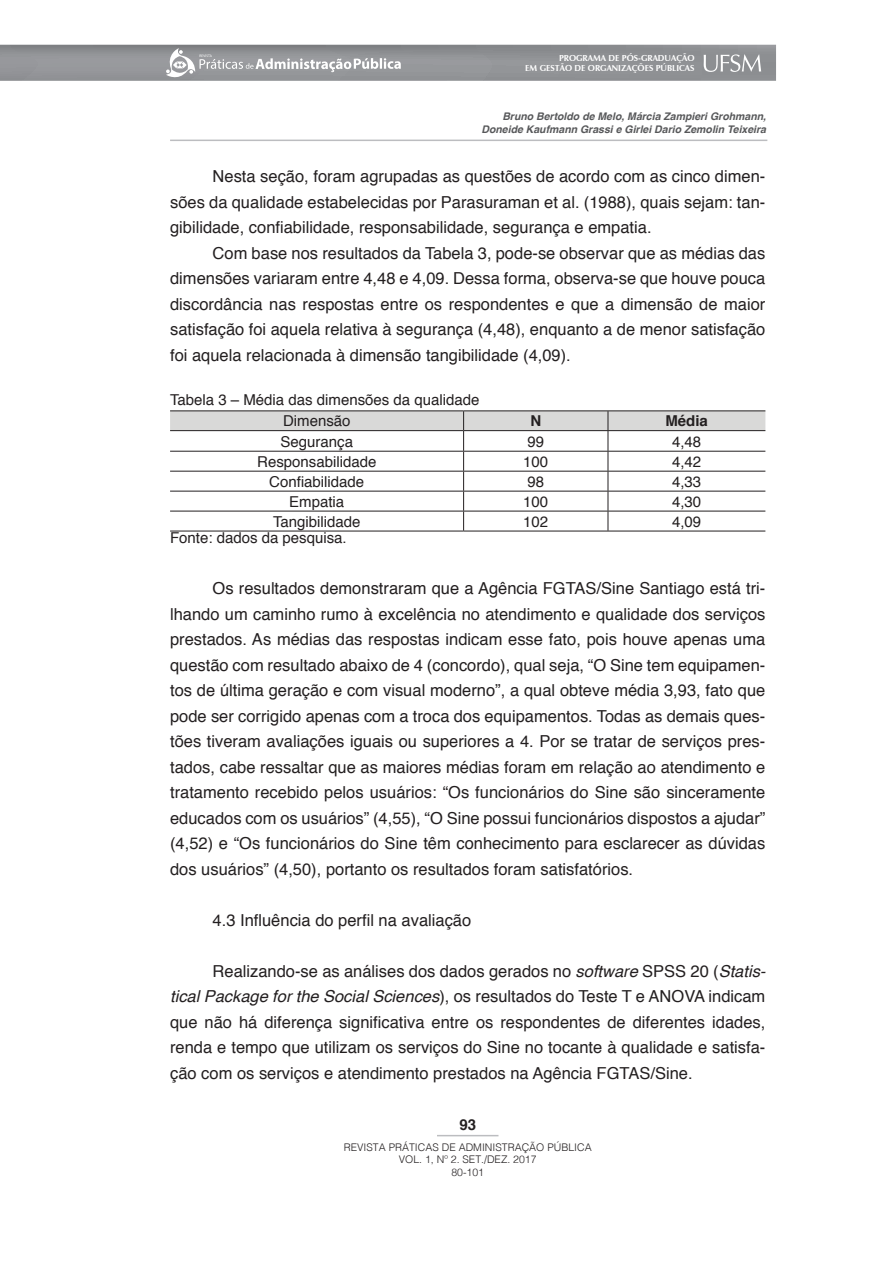
<style>
.page{position:relative;width:893px;height:1263px;background:#fff}
.page>*{position:absolute;margin:0;border:0;box-sizing:border-box;transform-origin:0 0}
.t1{font:16.5px/25.5px "Helvetica";color:#231f20;text-align:justify}
.t2{font:15px/21.9px "Helvetica";color:#231f20}
.t3{font:700 15px "Helvetica";color:#231f20}
.t4{font:italic 700 10.5px/12.6px "Helvetica";color:#57585a;text-align:right}
.t5{font:300 10.5px/12.6px "Helvetica";color:#231f20;text-align:center}
.t6{font:700 8.7px/10.4px "Zapf Humanist 601 BT";color:#fff;text-align:right}
.s1{font-style:italic}
</style>
<div class="page">
<hr style="left:437px;top:1135px;width:61px;height:1px;background:#bcbdc0">
<svg style="left:0;top:45px;width:776px;height:36px;background:#96989b"></svg>
<hr style="left:170px;top:140px;width:597px;height:1px;background:#bcbdc0">
<hr style="left:170px;top:410px;width:294px;height:1px;background:#231f20">
<hr style="left:464px;top:410px;width:144px;height:1px;background:#231f20">
<hr style="left:608px;top:410px;width:157px;height:1px;background:#231f20">
<hr style="left:170px;top:531px;width:294px;height:1px;background:#231f20">
<hr style="left:464px;top:531px;width:144px;height:1px;background:#231f20">
<hr style="left:608px;top:531px;width:157px;height:1px;background:#231f20">
<svg style="left:170px;top:411px;width:595px;height:120px"></svg>
<p class="t6" style="left:525px;top:53px;width:171px">PROGRAMA DE PÓS-GRADUAÇÃO<br>EM GESTÃO DE ORGANIZAÇÕES PÚBLICAS</p>
<p class="t4" style="left:481px;top:110px;width:286px">Bruno Bertoldo de Melo, Márcia Zampieri Grohmann,<br>Doneide Kaufmann Grassi e Girlei Dario Zemolin Teixeira</p>
<p class="t1" style="left:170px;top:164px;width:597px;text-indent:43px">Nesta seção, foram agrupadas as questões de acordo com as cinco dimen&shy;sões da qualidade estabelecidas por Parasuraman et al. (1988), quais sejam: tan&shy;gibilidade, confiabilidade, responsabilidade, segurança e empatia.</p>
<p class="t1" style="left:170px;top:241px;width:597px;text-indent:43px">Com base nos resultados da Tabela 3, pode-se observar que as médias das dimensões variaram entre 4,48 e 4,09. Dessa forma, observa-se que houve pouca discordância nas respostas entre os respondentes e que a dimensão de maior satisfação foi aquela relativa à segurança (4,48), enquanto a de menor satisfação foi aquela relacionada à dimensão tangibilidade (4,09).</p>
<p class="t2" style="left:283px;top:389px;width:198px;text-indent:-113px">Tabela 3 – Média das dimensões da qualidade<br>Dimensão</p>
<p class="t3" style="left:530px;top:409px;width:12px">N</p>
<p class="t3" style="left:665px;top:409px;width:44px">Média</p>
<p class="t2" style="left:281px;top:431px;width:74px">Segurança</p>
<p class="t2" style="left:527px;top:431px;width:18px">99</p>
<p class="t2" style="left:672px;top:431px;width:31px">4,48</p>
<p class="t2" style="left:257px;top:451px;width:121px">Responsabilidade</p>
<p class="t2" style="left:523px;top:451px;width:27px">100</p>
<p class="t2" style="left:672px;top:451px;width:31px">4,42</p>
<p class="t2" style="left:269px;top:471px;width:97px">Confiabilidade</p>
<p class="t2" style="left:527px;top:471px;width:18px">98</p>
<p class="t2" style="left:672px;top:471px;width:31px">4,33</p>
<p class="t2" style="left:289px;top:491px;width:57px">Empatia</p>
<p class="t2" style="left:523px;top:491px;width:27px">100</p>
<p class="t2" style="left:672px;top:491px;width:31px">4,30</p>
<p class="t2" style="left:273px;top:511px;width:89px">Tangibilidade</p>
<p class="t2" style="left:523px;top:511px;width:27px">102</p>
<p class="t2" style="left:672px;top:511px;width:31px">4,09</p>
<p class="t2" style="left:170px;top:528px;width:178px">Fonte: dados da pesquisa.</p>
<p class="t1" style="left:170px;top:576px;width:597px;text-indent:43px">Os resultados demonstraram que a Agência FGTAS/Sine Santiago está tri&shy;lhando um caminho rumo à excelência no atendimento e qualidade dos serviços prestados. As médias das respostas indicam esse fato, pois houve apenas uma questão com resultado abaixo de 4 (concordo), qual seja, “O Sine tem equipamen&shy;tos de última geração e com visual moderno”, a qual obteve média 3,93, fato que pode ser corrigido apenas com a troca dos equipamentos. Todas as demais ques&shy;tões tiveram avaliações iguais ou superiores a 4. Por se tratar de serviços pres&shy;tados, cabe ressaltar que as maiores médias foram em relação ao atendimento e tratamento recebido pelos usuários: “Os funcionários do Sine são sinceramente educados com os usuários” (4,55), “O Sine possui funcionários dispostos a ajudar” (4,52) e “Os funcionários do Sine têm conhecimento para esclarecer as dúvidas dos usuários” (4,50), portanto os resultados foram satisfatórios.</p>
<p class="t1" style="left:213px;top:908px;width:260px">4.3 Influência do perfil na avaliação</p>
<p class="t1" style="left:170px;top:959px;width:597px;text-indent:43px">Realizando-se as análises dos dados gerados no <span class="s1">software</span> SPSS 20 (<span class="s1">Statis&shy;tical Package for the Social Sciences</span>), os resultados do Teste T e ANOVA indicam que não há diferença significativa entre os respondentes de diferentes idades, renda e tempo que utilizam os serviços do Sine no tocante à qualidade e satisfa&shy;ção com os serviços e atendimento prestados na Agência FGTAS/Sine.</p>
<p class="t3" style="left:459px;top:1112px;width:18px">93</p>
<p class="t5" style="left:344px;top:1140px;width:249px">REVISTA PRÁTICAS DE ADMINISTRAÇÃO PÚBLICA<br>VOL. 1, Nº 2. SET./DEZ. 2017<br>80-101</p>
</div>
